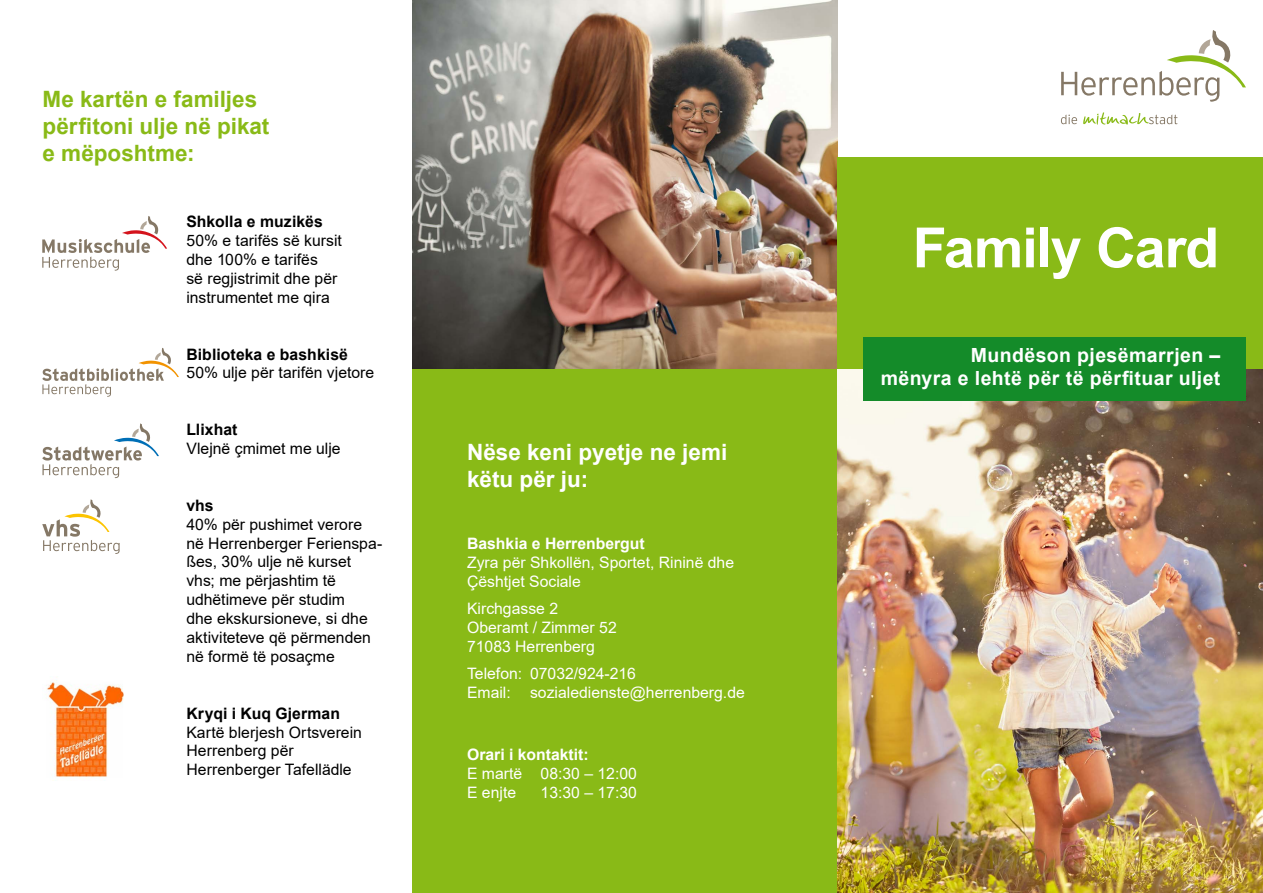
<style>
.page{position:relative;width:1263px;height:893px;background:#fff}
.page>*{position:absolute;margin:0;border:0;box-sizing:border-box;transform-origin:0 0}
.t1{font:700 55.5px "Arial";letter-spacing:-.02em;color:#fff}
.t2{font:700 22.5px "Arial";color:#89ba17}
.t3{font:700 22.5px "Arial";color:#fff}
.t4{font:700 19.5px "Arial";letter-spacing:.02em;color:#fff}
.t5{font:15.75px/18.9px "Arial";color:#000}
.t6{font:15.75px/18.9px "Arial";color:#fff}
.t7{font:700 15.75px "Arial";letter-spacing:.005em;color:#000}
.t8{font:700 15.75px "Arial";color:#fff}
</style>
<div class="page">
<div style="left:412px;top:252px;width:426px;height:641px;background:#89ba17"></div>
<img style="left:838px;top:369px;width:425px;height:524px">
<img style="left:412px;top:0;width:426px;height:369px">
<svg style="left:42px;top:423px;width:117px;height:55px"></svg>
<svg style="left:42px;top:348px;width:137px;height:49px"></svg>
<svg style="left:42px;top:499px;width:78px;height:55px"></svg>
<img style="left:46px;top:680px;width:77px;height:97px">
<svg style="left:42px;top:216px;width:125px;height:55px"></svg>
<div style="left:838px;top:157px;width:425px;height:212px;background:#89ba17"></div>
<svg style="left:1083px;top:112px;width:94px;height:13px"></svg>
<svg style="left:1061px;top:115px;width:16px;height:9px"></svg>
<svg style="left:1061px;top:30px;width:185px;height:72px"></svg>
<div style="left:864px;top:337px;width:382px;height:64px;background:#148b29"></div>
<p class="t2" style="left:43px;top:83px;width:216px">Me kartën e familjes</p>
<p class="t2" style="left:43px;top:110px;width:228px">përfitoni ulje në pikat</p>
<p class="t2" style="left:43px;top:137px;width:153px">e mëposhtme:</p>
<p class="t7" style="left:186px;top:211px;width:138px">Shkolla e muzikës</p>
<p class="t5" style="left:186px;top:231px;width:157px">50% e tarifës së kursit dhe 100% e tarifës<br>së regjistrimit dhe për instrumentet me qira</p>
<p class="t7" style="left:186px;top:343px;width:163px">Biblioteka e bashkisë</p>
<p class="t5" style="left:186px;top:363px;width:189px">50% ulje për tarifën vjetore</p>
<p class="t7" style="left:186px;top:418px;width:53px">Llixhat</p>
<p class="t5" style="left:186px;top:439px;width:156px">Vlejnë çmimet me ulje</p>
<p class="t7" style="left:186px;top:494px;width:29px">vhs</p>
<p class="t5" style="left:186px;top:515px;width:197px">40% për pushimet verore në Herrenberger Ferienspa&shy;ßes, 30% ulje në kurset vhs; me përjashtim të udhëtimeve për studim<br>dhe ekskursioneve, si dhe aktiviteteve që përmenden në formë të posaçme</p>
<p class="t7" style="left:186px;top:702px;width:155px">Kryqi i Kuq Gjerman</p>
<p class="t5" style="left:186px;top:722px;width:177px">Kartë blerjesh Ortsverein<br>Herrenberg për<br>Herrenberger Tafellädle</p>
<p class="t3" style="left:467px;top:436px;width:262px">Nëse keni pyetje ne jemi</p>
<p class="t3" style="left:467px;top:463px;width:123px">këtu për ju:</p>
<p class="t8" style="left:467px;top:532px;width:179px">Bashkia e Herrenbergut</p>
<p class="t6" style="left:467px;top:553px;width:268px">Zyra për Shkollën, Sportet, Rininë dhe<br>Çështjet Sociale</p>
<p class="t6" style="left:467px;top:599px;width:93px">Kirchgasse 2</p>
<p class="t6" style="left:467px;top:618px;width:151px">Oberamt / Zimmer 52</p>
<p class="t6" style="left:467px;top:637px;width:129px">71083 Herrenberg</p>
<p class="t6" style="left:467px;top:664px;width:170px">Telefon: 07032/924-216</p>
<p class="t6" style="left:467px;top:683px;width:279px">Email: sozialedienste@herrenberg.de</p>
<p class="t8" style="left:467px;top:744px;width:123px">Orari i kontaktit:</p>
<p class="t6" style="left:467px;top:764px;width:171px">E martë 08:30 – 12:00</p>
<p class="t6" style="left:467px;top:783px;width:51px">E enjte</p>
<p class="t6" style="left:541px;top:783px;width:98px">13:30 – 17:30</p>
<p class="t1" style="left:913px;top:209px;width:308px">Family Card</p>
<p class="t4" style="left:971px;top:341px;width:251px">Mundëson pjesëmarrjen –</p>
<p class="t4" style="left:881px;top:365px;width:341px">mënyra e lehtë për të përfituar uljet</p>
</div>
